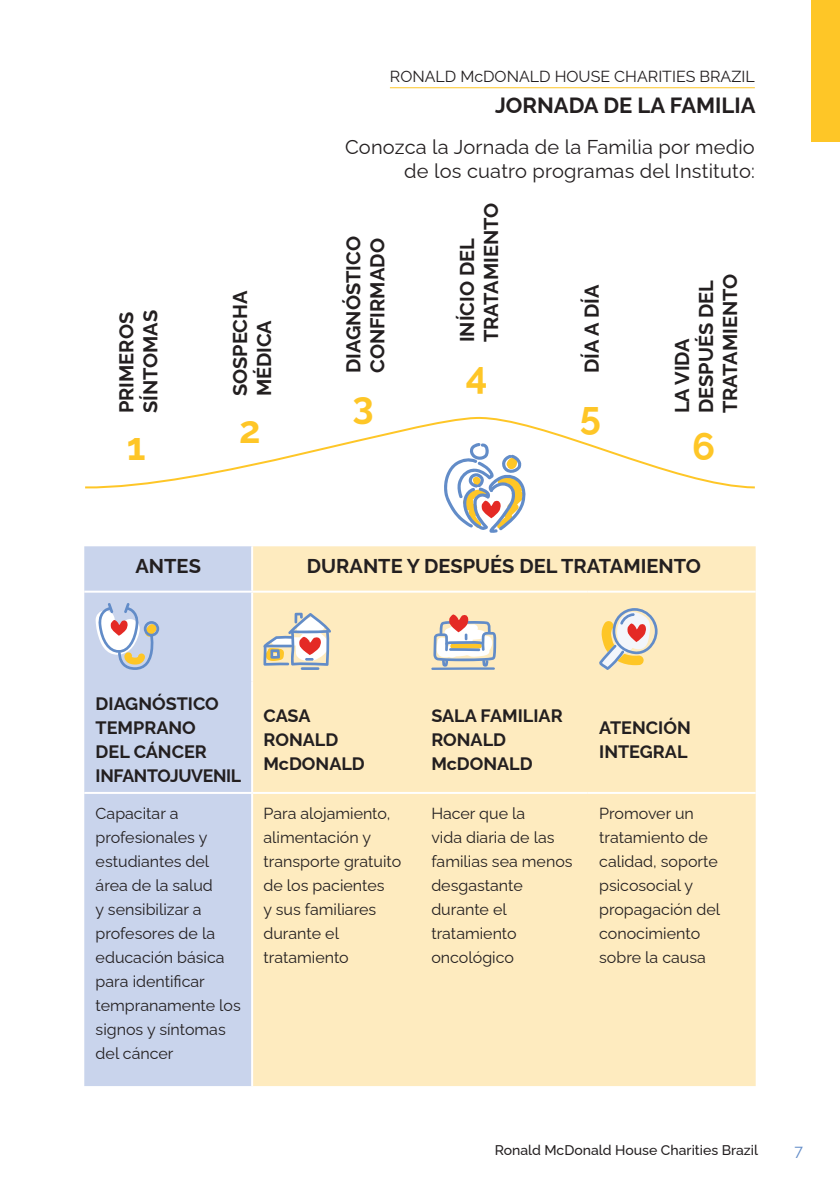
<style>
.page{position:relative;width:840px;height:1191px;background:#fff}
.page>*{position:absolute;margin:0;border:0;box-sizing:border-box;transform-origin:0 0}
.t1{font:700 38px "Raleway";color:#fec627}
.t2{font:700 22px "Raleway";color:#231f20}
.t3{font:700 20px/24px "Raleway";color:#231f20}
.t4{font:20px/24px "Raleway";letter-spacing:.01em;color:#231f20;text-align:right}
.t5{font:700 18px/24px "Raleway";color:#231f20}
.t6{font:16px/24px "Raleway";color:#231f20}
.t7{font:16px "Raleway";color:#628cc8}
.t8{font:500 14px "Raleway";color:#231f20}
</style>
<div class="page">
<div style="left:84px;top:546px;width:167px;height:540px;background:#c9d4ec"></div>
<div style="left:253px;top:546px;width:502px;height:540px;background:#feebbf"></div>
<hr style="left:84px;top:792px;width:168px;height:2px;background:#fff">
<hr style="left:252px;top:792px;width:168px;height:2px;background:#fff">
<hr style="left:420px;top:792px;width:167px;height:2px;background:#fff">
<hr style="left:587px;top:792px;width:168px;height:2px;background:#fff">
<hr style="left:84px;top:590px;width:168px;height:2px;background:#fff">
<hr style="left:252px;top:590px;width:168px;height:2px;background:#fff">
<hr style="left:420px;top:590px;width:167px;height:2px;background:#fff">
<hr style="left:587px;top:590px;width:168px;height:2px;background:#fff">
<svg style="left:95px;top:603px;width:64px;height:67px"></svg>
<hr style="left:300px;top:667px;width:19px;height:3px;background:#628cc8">
<svg style="left:263px;top:613px;width:68px;height:53px"></svg>
<svg style="left:431px;top:614px;width:65px;height:56px"></svg>
<svg style="left:598px;top:608px;width:59px;height:62px"></svg>
<div style="left:811px;top:0;width:28px;height:142px;background:#fec627"></div>
<svg style="left:85px;top:416px;width:670px;height:73px"></svg>
<hr style="left:389px;top:87px;width:365px;height:1px;background:#fec627">
<svg style="left:442px;top:443px;width:84px;height:90px"></svg>
<p class="t6" style="left:389px;top:62px;width:366px">RONALD McDONALD HOUSE CHARITIES BRAZIL</p>
<h2 class="t2" style="left:495px;top:88px;width:262px">JORNADA DE LA FAMILIA</h2>
<p class="t3" style="left:112px;top:413px;width:105px;rotate:-90deg">PRIMEROS<br>SÍNTOMAS</p>
<h1 class="t1" style="left:127px;top:416px;width:20px">1</h1>
<p class="t3" style="left:226px;top:396px;width:107px;rotate:-90deg">SOSPECHA<br>MÉDICA</p>
<h1 class="t1" style="left:239px;top:399px;width:23px">2</h1>
<p class="t4" style="left:345px;top:132px;width:411px">Conozca la Jornada de la Familia por medio de los cuatro programas del Instituto:</p>
<p class="t3" style="left:339px;top:373px;width:138px;rotate:-90deg">DIAGNÓSTICO<br>CONFIRMADO</p>
<h1 class="t1" style="left:352px;top:375px;width:23px">3</h1>
<p class="t3" style="left:452px;top:342px;width:141px;rotate:-90deg">INÍCIO DEL<br>TRATAMIENTO</p>
<h1 class="t1" style="left:465px;top:345px;width:23px">4</h1>
<p class="t3" style="left:577px;top:373px;width:90px;rotate:-90deg">DÍA A DÍA</p>
<h1 class="t1" style="left:579px;top:385px;width:23px">5</h1>
<p class="t3" style="left:667px;top:413px;width:141px;rotate:-90deg">LA VIDA<br>DESPUÉS DEL<br>TRATAMIENTO</p>
<h1 class="t1" style="left:691px;top:416px;width:25px">6</h1>
<p class="t3" style="left:135px;top:552px;width:67px">ANTES</p>
<p class="t3" style="left:307px;top:552px;width:395px">DURANTE Y DESPUÉS DEL TRATAMIENTO</p>
<p class="t5" style="left:96px;top:689px;width:147px">DIAGNÓSTICO<br>TEMPRANO<br>DEL CÁNCER<br>INFANTOJUVENIL</p>
<p class="t5" style="left:263px;top:701px;width:103px">CASA<br>RONALD<br>McDONALD</p>
<p class="t5" style="left:431px;top:701px;width:133px">SALA FAMILIAR<br>RONALD<br>McDONALD</p>
<p class="t5" style="left:599px;top:713px;width:93px">ATENCIÓN<br>INTEGRAL</p>
<p class="t6" style="left:96px;top:800px;width:146px">Capacitar a profesionales y estudiantes del área de la salud<br>y sensibilizar a profesores de la educación básica para identificar tempranamente los signos y síntomas del cáncer</p>
<p class="t6" style="left:263px;top:800px;width:139px">Para alojamiento, alimentación y transporte gratuito de los pacientes<br>y sus familiares durante el tratamiento</p>
<p class="t6" style="left:431px;top:800px;width:143px">Hacer que la<br>vida diaria de las familias sea menos desgastante durante el tratamiento oncológico</p>
<p class="t6" style="left:599px;top:800px;width:122px">Promover un tratamiento de calidad, soporte psicosocial y propagación del conocimiento sobre la causa</p>
<p class="t8" style="left:494px;top:1138px;width:265px">Ronald McDonald House Charities Brazil</p>
<p class="t7" style="left:794px;top:1137px;width:10px">7</p>
</div>
